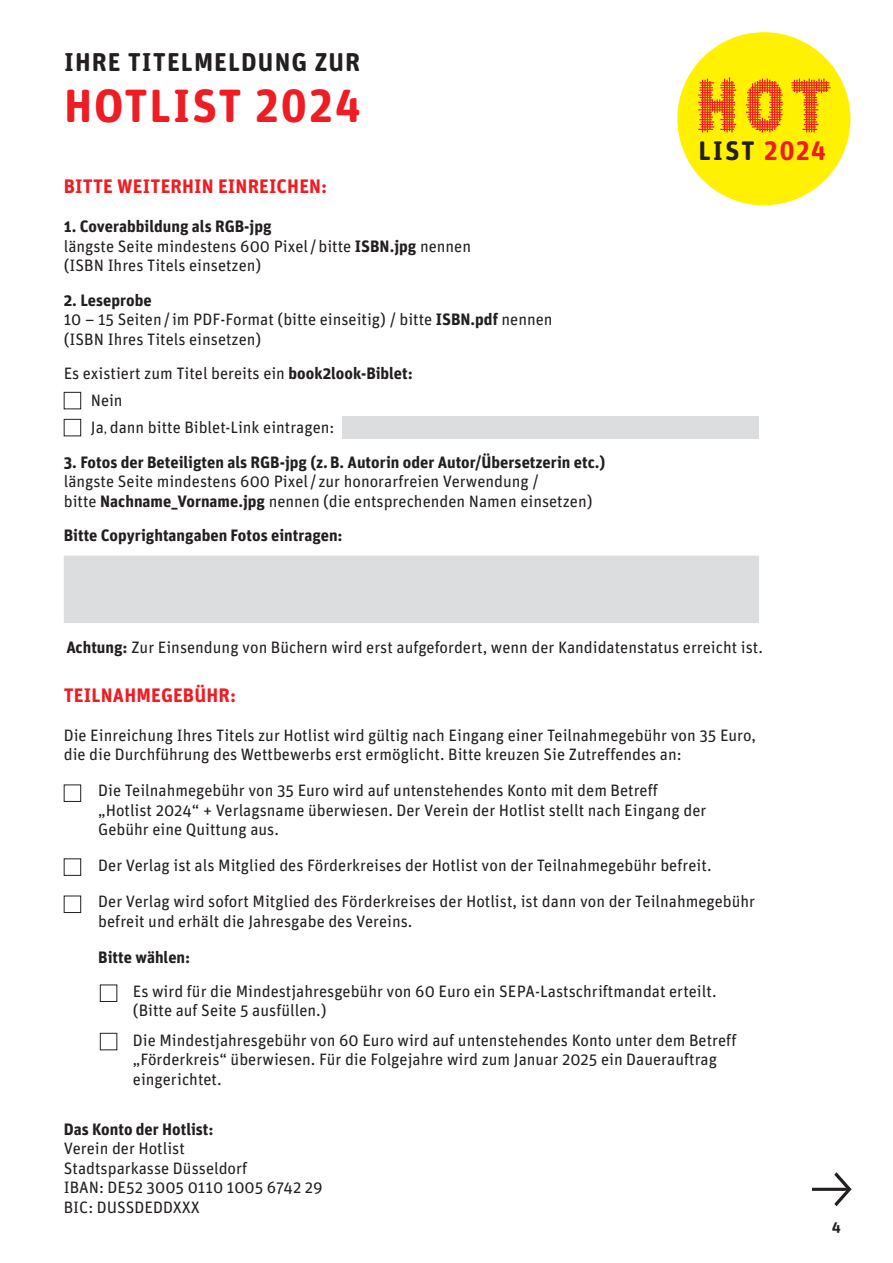
<style>
.page{position:relative;width:893px;height:1263px;background:#fff}
.page>*{position:absolute;margin:0;border:0;box-sizing:border-box;transform-origin:0 0}
.t1{font:700 46.5px "Unit Rounded OT";letter-spacing:.03em;color:#ee1d23}
.t2{font:700 26.7px "Unit Rounded OT";letter-spacing:.055em;color:#231f20}
.t3{font:700 25.8px "Unit Rounded OT";letter-spacing:.04em;color:#231f20}
.Ü1{font:700 19.5px "Unit Pro";letter-spacing:.01em;color:#ee1d23}
._01_copy{font:16.5px/19.5px "Unit Pro";color:#231f20}
.Ü2{font:700 16.5px "Unit Pro";color:#231f20}
._01_copy-2{font:700 16.5px "Unit Pro";color:#231f20}
.t4{font:700 15px "Unit Pro";color:#231f20}
.s1{font-weight:700}
.s2{font-size:12px}
.s3{color:#ee1d23}
</style>
<div class="page">
<svg style="left:812px;top:1172px;width:39px;height:34px"></svg>
<div style="left:64px;top:556px;width:695px;height:67px;background:#dcdddf"></div>
<div style="left:64px;top:392px;width:17px;height:17px;border:1px solid #231f20"></div>
<div style="left:64px;top:419px;width:17px;height:17px;border:1px solid #231f20"></div>
<div style="left:64px;top:784px;width:17px;height:18px;border:1px solid #231f20"></div>
<div style="left:64px;top:858px;width:17px;height:18px;border:1px solid #231f20"></div>
<div style="left:64px;top:896px;width:17px;height:17px;border:1px solid #231f20"></div>
<div style="left:100px;top:984px;width:17px;height:18px;border:1px solid #231f20"></div>
<div style="left:100px;top:1033px;width:17px;height:17px;border:1px solid #231f20"></div>
<div style="left:343px;top:417px;width:416px;height:22px;background:#dcdddf"></div>
<div style="left:677px;top:32px;width:173px;height:173px;background:#fff101;border-radius:50%"></div>
<svg style="left:698px;top:77px;width:133px;height:55px"></svg>
<p class="t3" style="left:64px;top:46px;width:298px">IHRE TITELMELDUNG ZUR</p>
<p class="t1" style="left:64px;top:77px;width:298px">HOTLIST 2024</p>
<p class="Ü1" style="left:64px;top:172px;width:265px">BITTE WEITERHIN EINREICHEN:</p>
<p class="Ü2" style="left:64px;top:214px;width:209px">1. Coverabbildung als RGB-jpg</p>
<p class="_01_copy" style="left:64px;top:235px;width:409px">längste Seite mindestens 600 Pixel/bitte <span class="s1">ISBN.jpg</span> nennen (ISBN Ihres Titels einsetzen)</p>
<p class="Ü2" style="left:64px;top:288px;width:89px">2. Leseprobe</p>
<p class="_01_copy" style="left:64px;top:309px;width:490px">10 – 15 Seiten/im PDF-Format (bitte einseitig) / bitte <span class="s1">ISBN.pdf</span> nennen</p>
<p class="_01_copy" style="left:64px;top:328px;width:199px">(ISBN Ihres Titels einsetzen)</p>
<p class="_01_copy" style="left:64px;top:363px;width:351px">Es existiert zum Titel bereits ein <span class="s1">book2look-Biblet:</span></p>
<p class="_01_copy" style="left:91px;top:390px;width:33px">Nein</p>
<p class="_01_copy" style="left:91px;top:417px;width:245px">Ja<span class="s2">,</span> dann bitte Biblet-Link eintragen:</p>
<p class="Ü2" style="left:64px;top:450px;width:543px">3. Fotos der Beteiligten als RGB-jpg (z.B. Autorin oder Autor/Übersetzerin etc.)</p>
<p class="_01_copy" style="left:64px;top:471px;width:530px">längste Seite mindestens 600 Pixel/ zur honorarfreien Verwendung /<br>bitte <span class="s1">Nachname_Vorname.jpg</span> nennen (die entsprechenden Namen einsetzen)</p>
<p class="_01_copy-2" style="left:64px;top:523px;width:281px">Bitte Copyrightangaben Fotos eintragen:</p>
<p class="t2" style="left:698px;top:135px;width:129px">LIST <span class="s3">2024</span></p>
<p class="_01_copy" style="left:66px;top:637px;width:698px"><span class="s1">Achtung:</span> Zur Einsendung von Büchern wird erst aufgefordert, wenn der Kandidatenstatus erreicht ist.</p>
<p class="Ü1" style="left:64px;top:680px;width:174px">TEILNAHMEGEBÜHR:</p>
<p class="_01_copy" style="left:64px;top:724px;width:694px">Die Einreichung Ihres Titels zur Hotlist wird gültig nach Eingang einer Teilnahmegebühr von 35 Euro, die die Durchführung des Wettbewerbs erst ermöglicht. Bitte kreuzen Sie Zutreffendes an:</p>
<p class="_01_copy" style="left:98px;top:780px;width:610px">Die Teilnahmegebühr von 35 Euro wird auf untenstehendes Konto mit dem Betreff „Hotlist 2024“ + Verlagsname überwiesen. Der Verein der Hotlist stellt nach Eingang der<br>Gebühr eine Quittung aus.</p>
<p class="_01_copy" style="left:98px;top:855px;width:615px">Der Verlag ist als Mitglied des Förderkreises der Hotlist von der Teilnahmegebühr befreit.</p>
<p class="_01_copy" style="left:98px;top:891px;width:658px">Der Verlag wird sofort Mitglied des Förderkreises der Hotlist, ist dann von der Teilnahmegebühr befreit und erhält die Jahresgabe des Vereins.</p>
<p class="_01_copy-2" style="left:98px;top:945px;width:94px">Bitte wählen:</p>
<p class="_01_copy" style="left:133px;top:981px;width:585px">Es wird für die Mindestjahresgebühr von 60 Euro ein SEPA-Lastschriftmandat erteilt. (Bitte auf Seite 5 ausfüllen.)</p>
<p class="_01_copy" style="left:133px;top:1030px;width:605px">Die Mindestjahresgebühr von 60 Euro wird auf untenstehendes Konto unter dem Betreff „Förderkreis“ überwiesen. Für die Folgejahre wird zum Januar 2025 ein Dauerauftrag eingerichtet.</p>
<p class="Ü2" style="left:64px;top:1117px;width:152px">Das Konto der Hotlist:</p>
<p class="_01_copy" style="left:64px;top:1138px;width:123px">Verein der Hotlist</p>
<p class="_01_copy" style="left:64px;top:1157px;width:185px">Stadtsparkasse Düsseldorf</p>
<p class="_01_copy" style="left:64px;top:1177px;width:260px">IBAN: DE52 3005 0110 1005 6742 29</p>
<p class="_01_copy" style="left:64px;top:1196px;width:138px">BIC: DUSSDEDDXXX</p>
<p class="t4" style="left:832px;top:1216px;width:11px">4</p>
</div>
